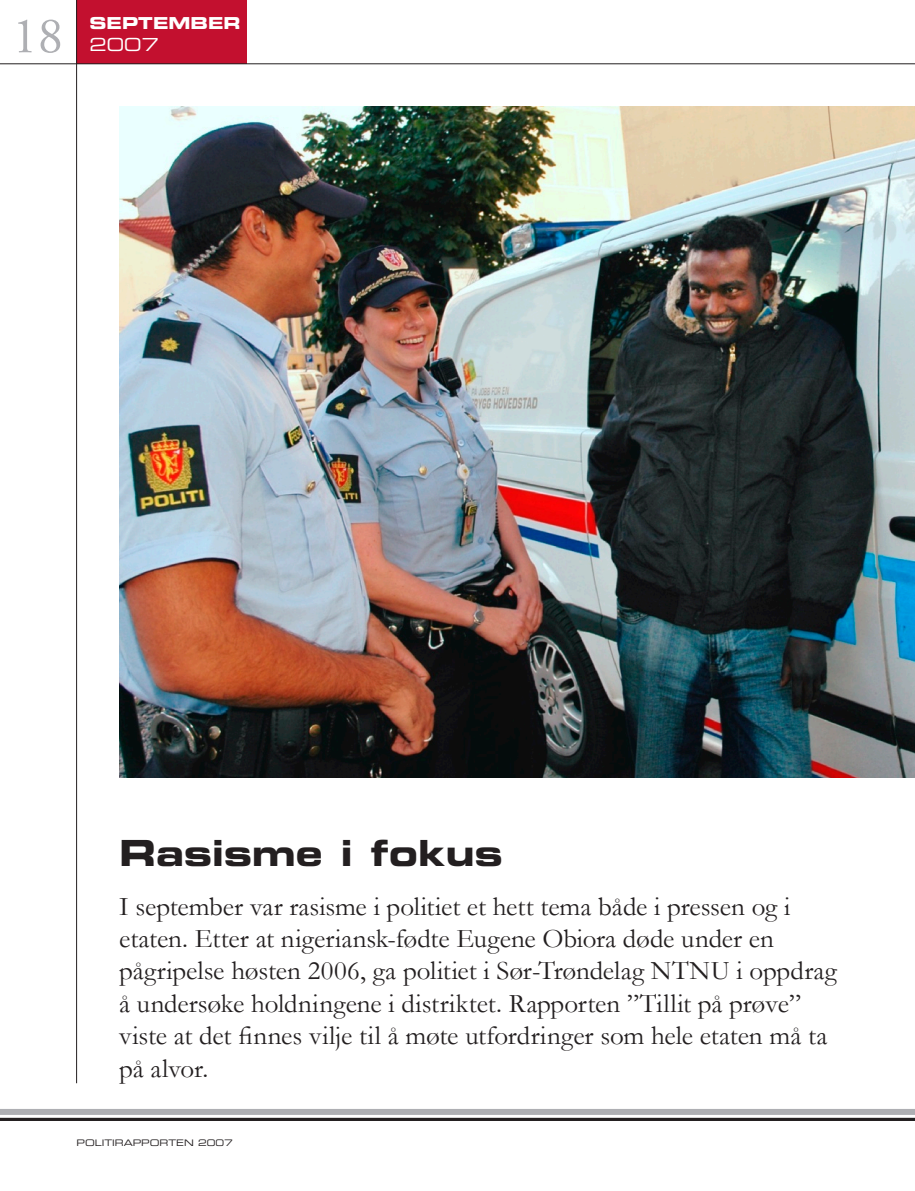
<style>
.page{position:relative;width:915px;height:1191px;background:#fff}
.page>*{position:absolute;margin:0;border:0;box-sizing:border-box;transform-origin:0 0}
.t1{font:51px "Adobe Garamond";color:#aeafb3}
.t2{font:36px "Eurostile Bold Extended Two";letter-spacing:-.005em;color:#231f20}
.t3{font:27px/32.4px "Garamond";color:#231f20}
.t4{font:18px "Eurostile Extended Two";color:#fff}
.t5{font:16.5px "Eurostile Bold Extended Two";color:#fff}
.t6{font:9px "Eurostile Extended Two";color:#231f20}
</style>
<div class="page">
<div style="left:77px;top:0;width:170px;height:64px;background:#c3102f"></div>
<hr style="left:0;top:1118px;width:914px;height:3px;background:#231f20">
<div style="left:0;top:1109px;width:914px;height:6px;background:#aeafb3"></div>
<hr style="left:0;top:1117px;width:914px;height:3px;background:#231f20">
<hr style="left:0;top:64px;width:914px;height:1px;background:#231f20">
<img style="left:119px;top:106px;width:795px;height:671px">
<hr style="left:76px;top:0;width:1px;height:1083px;background:#231f20">
<h1 class="t1" style="left:12px;top:9px;width:52px">18</h1>
<p class="t5" style="left:89px;top:12px;width:153px">SEPTEMBER</p>
<p class="t4" style="left:89px;top:32px;width:71px">2007</p>
<h2 class="t2" style="left:119px;top:827px;width:385px">Rasisme i fokus</h2>
<p class="t3" style="left:119px;top:889px;width:719px">I september var rasisme i politiet et hett tema både i pressen og i etaten. Etter at nigeriansk-fødte Eugene Obiora døde under en pågripelse høsten 2006, ga politiet i Sør-Trøndelag NTNU i oppdrag å undersøke holdningene i distriktet. Rapporten ”Tillit på prøve” viste at det finnes vilje til å møte utfordringer som hele etaten må ta på alvor.</p>
<p class="t6" style="left:77px;top:1136px;width:158px">POLITIRAPPORTEN 2007</p>
</div>
